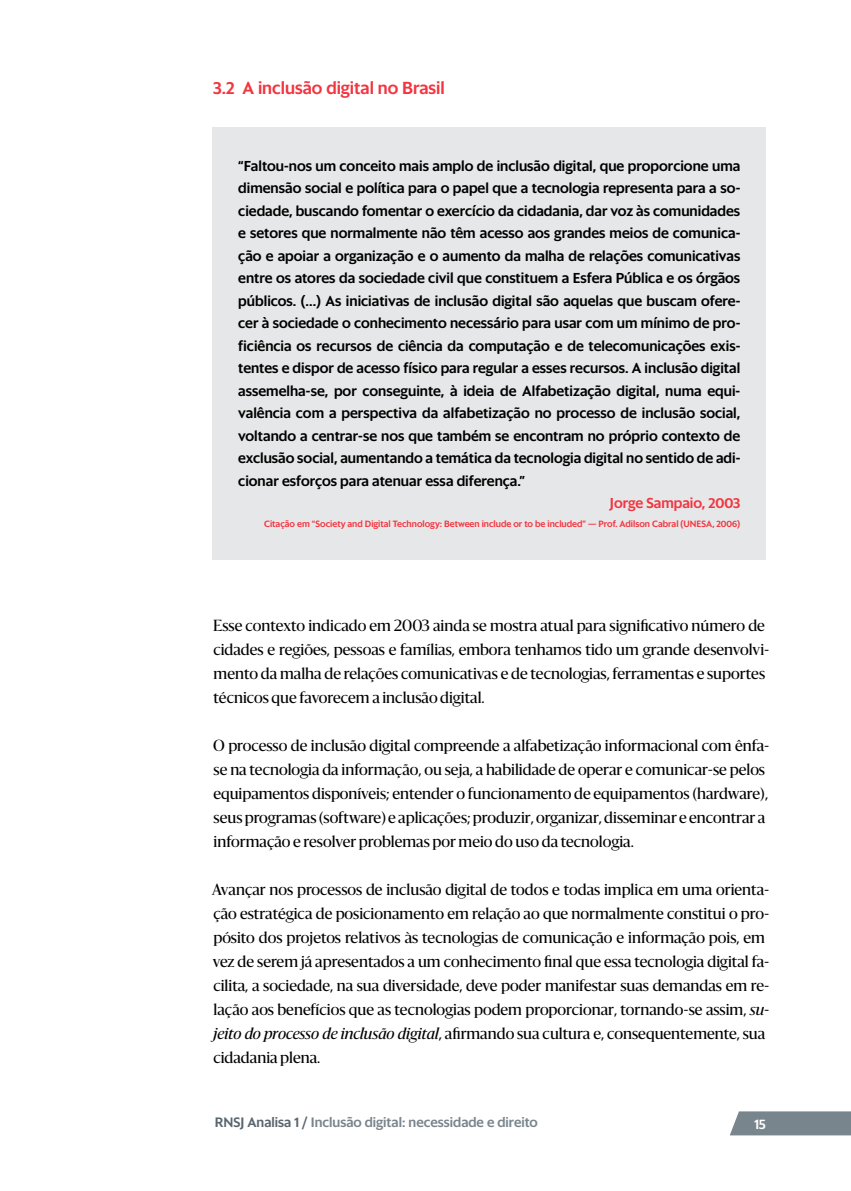
<style>
.page{position:relative;width:851px;height:1191px;background:#fff}
.page>*{position:absolute;margin:0;border:0;box-sizing:border-box;transform-origin:0 0}
.t1{font:500 17.25px "Sanomat Sans";color:#f33540}
.t2{font:15px/24px "Sanomat";color:#000}
.t3{font:500 14.25px/22.5px "Sanomat Sans";color:#000;text-align:justify}
.t4{font:500 14.25px "Sanomat Sans";color:#f33540}
.t5{font:500 13.5px "Sanomat Sans";color:#79858d}
.t6{font:500 13.5px "Sanomat Sans";color:#fff}
.t7{font:500 9px "Sanomat Sans";color:#f33540}
.s1{font-style:italic}
.s2{color:#596670}
</style>
<div class="page">
<svg style="left:730px;top:1111px;width:120px;height:24px;background:#808b93"></svg>
<div style="left:213px;top:127px;width:552px;height:432px;background:#e6e7e8"></div>
<p class="t1" style="left:213px;top:75px;width:233px">3.2 A inclusão digital no Brasil</p>
<p class="t3" style="left:238px;top:153px;width:503px">“Faltou-nos um conceito mais amplo de inclusão digital, que proporcione uma dimensão social e política para o papel que a tecnologia representa para a so&shy;ciedade, buscando fomentar o exercício da cidadania, dar voz às comunidades e setores que normalmente não têm acesso aos grandes meios de comunica&shy;ção e apoiar a organização e o aumento da malha de relações comunicativas entre os atores da sociedade civil que constituem a Esfera Pública e os órgãos públicos. (...) As iniciativas de inclusão digital são aquelas que buscam ofere&shy;cer à sociedade o conhecimento necessário para usar com um mínimo de pro&shy;ficiência os recursos de ciência da computação e de telecomunicações exis&shy;tentes e dispor de acesso físico para regular a esses recursos. A inclusão digital assemelha-se, por conseguinte, à ideia de Alfabetização digital, numa equi&shy;valência com a perspectiva da alfabetização no processo de inclusão social, voltando a centrar-se nos que também se encontram no próprio contexto de exclusão social, aumentando a temática da tecnologia digital no sentido de adi&shy;cionar esforços para atenuar essa diferença.”</p>
<p class="t4" style="left:609px;top:492px;width:132px">Jorge Sampaio, 2003</p>
<p class="t7" style="left:264px;top:517px;width:477px">Citação em “Society and Digital Technology: Between include or to be included” — Prof. Adilson Cabral (UNESA, 2006)</p>
<p class="t2" style="left:213px;top:613px;width:557px">Esse contexto indicado em 2003 ainda se mostra atual para significativo número de cidades e regiões, pessoas e famílias, embora tenhamos tido um grande desenvolvi&shy;mento da malha de relações comunicativas e de tecnologias, ferramentas e suportes técnicos que favorecem a inclusão digital.</p>
<p class="t2" style="left:213px;top:733px;width:557px">O processo de inclusão digital compreende a alfabetização informacional com ênfa&shy;se na tecnologia da informação, ou seja, a habilidade de operar e comunicar-se pelos equipamentos disponíveis; entender o funcionamento de equipamentos (hardware), seus programas (software) e aplicações; produzir, organizar, disseminar e encontrar a informação e resolver problemas por meio do uso da tecnologia.</p>
<p class="t2" style="left:212px;top:877px;width:559px">Avançar nos processos de inclusão digital de todos e todas implica em uma orienta&shy;ção estratégica de posicionamento em relação ao que normalmente constitui o pro&shy;pósito dos projetos relativos às tecnologias de comunicação e informação pois, em vez de serem já apresentados a um conhecimento final que essa tecnologia digital fa&shy;cilita, a sociedade, na sua diversidade, deve poder manifestar suas demandas em re&shy;lação aos benefícios que as tecnologias podem proporcionar, tornando-se assim, <span class="s1">su&shy;jeito do processo de inclusão digital</span>, afirmando sua cultura e, consequentemente, sua cidadania plena.</p>
<p class="t5" style="left:215px;top:1112px;width:324px"><span class="s2">RNSJ Analisa 1 /</span> Inclusão digital: necessidade e direito</p>
<p class="t6" style="left:754px;top:1113px;width:13px">15</p>
</div>
